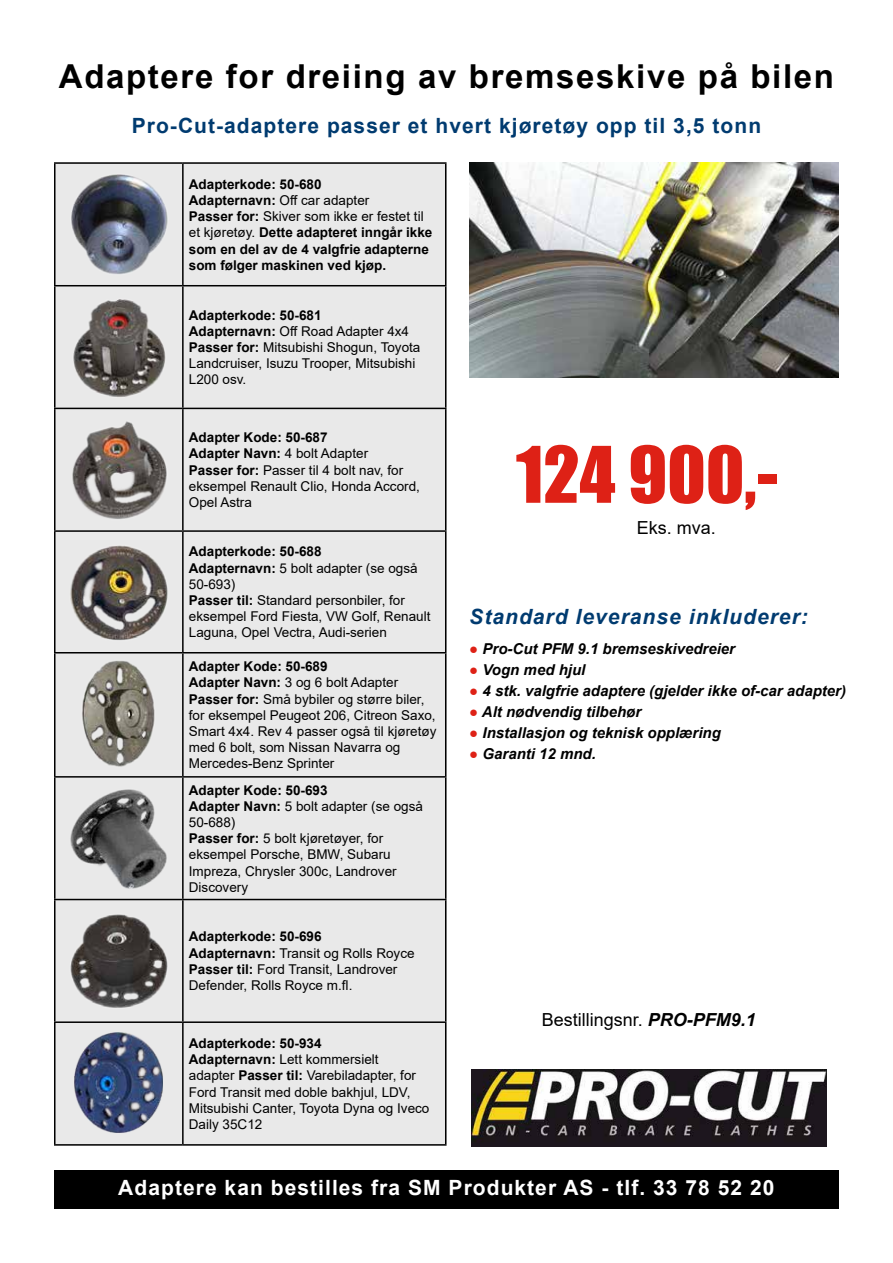
<style>
.page{position:relative;width:893px;height:1263px;background:#fff}
.page>*{position:absolute;margin:0;border:0;box-sizing:border-box;transform-origin:0 0}
.t1{font:72px "Impact";color:#de2116}
.t2{font:700 33px "Arial";letter-spacing:.05em;color:#000}
.t3{font:700 21px "Arial";letter-spacing:.05em;color:#003b70}
.t4{font:700 21px "Arial";letter-spacing:.05em;color:#fff}
.t5{font:italic 700 21px "Arial";letter-spacing:.05em;color:#003b70}
.t6{font:18px "Arial";color:#000}
.t7{font:italic 700 15px "Arial";color:#000}
.t8{font:13.5px/16.2px "Arial";color:#000}
.t9{font:700 13.5px/16.2px "Arial";color:#000}
.s1{font-weight:400}
.s2{font-weight:700}
.s3{font-weight:400;font-style:normal;color:#de2116}
.s4{font-weight:700;font-style:italic}
</style>
<div class="page">
<div style="left:54px;top:162px;width:392px;height:984px;background:#e9e9e9"></div>
<hr style="left:54px;top:162px;width:129px;height:2px;background:#000">
<hr style="left:54px;top:164px;width:2px;height:121px;background:#000">
<hr style="left:183px;top:162px;width:263px;height:2px;background:#000">
<hr style="left:182px;top:164px;width:2px;height:121px;background:#000">
<hr style="left:445px;top:164px;width:1px;height:121px;background:#000">
<hr style="left:54px;top:285px;width:129px;height:1px;background:#000">
<hr style="left:54px;top:286px;width:2px;height:122px;background:#000">
<hr style="left:183px;top:285px;width:263px;height:1px;background:#000">
<hr style="left:182px;top:286px;width:2px;height:122px;background:#000">
<hr style="left:445px;top:286px;width:1px;height:122px;background:#000">
<hr style="left:54px;top:408px;width:129px;height:1px;background:#000">
<hr style="left:54px;top:409px;width:2px;height:121px;background:#000">
<hr style="left:183px;top:408px;width:263px;height:1px;background:#000">
<hr style="left:182px;top:409px;width:2px;height:121px;background:#000">
<hr style="left:445px;top:409px;width:1px;height:121px;background:#000">
<hr style="left:54px;top:530px;width:129px;height:2px;background:#000">
<hr style="left:54px;top:532px;width:2px;height:120px;background:#000">
<hr style="left:183px;top:530px;width:263px;height:2px;background:#000">
<hr style="left:182px;top:532px;width:2px;height:120px;background:#000">
<hr style="left:445px;top:532px;width:1px;height:120px;background:#000">
<hr style="left:54px;top:652px;width:129px;height:1px;background:#000">
<hr style="left:54px;top:653px;width:2px;height:123px;background:#000">
<hr style="left:183px;top:652px;width:263px;height:1px;background:#000">
<hr style="left:182px;top:653px;width:2px;height:123px;background:#000">
<hr style="left:445px;top:653px;width:1px;height:123px;background:#000">
<hr style="left:54px;top:776px;width:129px;height:2px;background:#000">
<hr style="left:54px;top:778px;width:2px;height:121px;background:#000">
<hr style="left:183px;top:776px;width:263px;height:2px;background:#000">
<hr style="left:182px;top:778px;width:2px;height:121px;background:#000">
<hr style="left:445px;top:778px;width:1px;height:121px;background:#000">
<hr style="left:54px;top:899px;width:129px;height:1px;background:#000">
<hr style="left:54px;top:900px;width:2px;height:121px;background:#000">
<hr style="left:183px;top:899px;width:263px;height:1px;background:#000">
<hr style="left:182px;top:900px;width:2px;height:121px;background:#000">
<hr style="left:445px;top:900px;width:1px;height:121px;background:#000">
<hr style="left:54px;top:1021px;width:129px;height:2px;background:#000">
<hr style="left:54px;top:1023px;width:2px;height:121px;background:#000">
<hr style="left:183px;top:1021px;width:263px;height:2px;background:#000">
<hr style="left:182px;top:1023px;width:2px;height:121px;background:#000">
<hr style="left:445px;top:1023px;width:1px;height:121px;background:#000">
<hr style="left:54px;top:1144px;width:129px;height:1px;background:#000">
<hr style="left:183px;top:1144px;width:263px;height:1px;background:#000">
<img style="left:71px;top:174px;width:97px;height:100px">
<img style="left:73px;top:299px;width:93px;height:98px">
<img style="left:72px;top:421px;width:95px;height:98px">
<img style="left:70px;top:545px;width:98px;height:95px">
<img style="left:82px;top:661px;width:73px;height:106px">
<img style="left:70px;top:789px;width:97px;height:100px">
<img style="left:70px;top:914px;width:98px;height:94px">
<img style="left:74px;top:1032px;width:89px;height:101px">
<div style="left:54px;top:1170px;width:785px;height:38px;background:#000"></div>
<img style="left:469px;top:162px;width:370px;height:215px">
<img style="left:471px;top:1069px;width:355px;height:77px">
<h2 class="t2" style="left:59px;top:53px;width:777px">Adaptere for dreiing av bremseskive på bilen</h2>
<h3 class="t3" style="left:132px;top:111px;width:631px">Pro-Cut-adaptere passer et hvert kjøretøy opp til 3,5 tonn</h3>
<p class="t9" style="left:189px;top:176px;width:245px">Adapterkode: 50-680<br>Adapternavn: <span class="s1">Off car adapter<br></span>Passer for: <span class="s1">Skiver som ikke er festet til et kjøretøy.</span> Dette adapteret inngår ikke som en del av de 4 valgfrie adapterne som følger maskinen ved kjøp.</p>
<p class="t8" style="left:189px;top:307px;width:233px"><span class="s2">Adapterkode: 50-681<br>Adapternavn:</span> Off Road Adapter 4x4<br><span class="s2">Passer for:</span> Mitsubishi Shogun, Toyota<br>Landcruiser, Isuzu Trooper, Mitsubishi<br>L200 osv.</p>
<p class="t8" style="left:189px;top:429px;width:233px"><span class="s2">Adapter Kode: 50-687<br>Adapter Navn:</span> 4 bolt Adapter<br><span class="s2">Passer for:</span> Passer til 4 bolt nav, for eksempel Renault Clio, Honda Accord,<br>Opel Astra</p>
<p class="t8" style="left:189px;top:543px;width:243px"><span class="s2">Adapterkode: 50-688<br>Adapternavn:</span> 5 bolt adapter (se også<br>50-693)<br><span class="s2">Passer til:</span> Standard personbiler, for eksempel Ford Fiesta, VW Golf, Renault<br>Laguna, Opel Vectra, Audi-serien</p>
<p class="t8" style="left:189px;top:658px;width:249px"><span class="s2">Adapter Kode: 50-689<br>Adapter Navn:</span> 3 og 6 bolt Adapter<br><span class="s2">Passer for:</span> Små bybiler og større biler, for eksempel Peugeot 206, Citreon Saxo,<br>Smart 4x4. Rev 4 passer også til kjøretøy med 6 bolt, som Nissan Navarra og<br>Mercedes-Benz Sprinter</p>
<p class="t8" style="left:189px;top:781px;width:236px"><span class="s2">Adapter Kode: 50-693<br>Adapter Navn:</span> 5 bolt adapter (se også<br>50-688)<br><span class="s2">Passer for:</span> 5 bolt kjøretøyer, for eksempel Porsche, BMW, Subaru<br>Impreza, Chrysler 300c, Landrover<br>Discovery</p>
<p class="t8" style="left:189px;top:928px;width:227px"><span class="s2">Adapterkode: 50-696<br>Adapternavn:</span> Transit og Rolls Royce<br><span class="s2">Passer til:</span> Ford Transit, Landrover<br>Defender, Rolls Royce m.fl.</p>
<p class="t8" style="left:189px;top:1035px;width:242px"><span class="s2">Adapterkode: 50-934<br>Adapternavn:</span> Lett kommersielt<br>adapter <span class="s2">Passer til:</span> Varebiladapter, for<br>Ford Transit med doble bakhjul, LDV,<br>Mitsubishi Canter, Toyota Dyna og Iveco<br>Daily 35C12</p>
<h1 class="t1" style="left:516px;top:419px;width:263px">124 900,-</h1>
<h3 class="t6" style="left:637px;top:515px;width:81px">Eks. mva.</h3>
<h3 class="t5" style="left:469px;top:603px;width:340px">Standard leveranse inkluderer:</h3>
<p class="t7" style="left:469px;top:638px;width:267px"><span class="s3">●</span> Pro-Cut PFM 9.1 bremseskivedreier</p>
<p class="t7" style="left:469px;top:659px;width:118px"><span class="s3">●</span> Vogn med hjul</p>
<p class="t7" style="left:469px;top:680px;width:378px"><span class="s3">●</span> 4 stk. valgfrie adaptere (gjelder ikke of-car adapter)</p>
<p class="t7" style="left:469px;top:701px;width:173px"><span class="s3">●</span> Alt nødvendig tilbehør</p>
<p class="t7" style="left:469px;top:722px;width:253px"><span class="s3">●</span> Installasjon og teknisk opplæring</p>
<p class="t7" style="left:469px;top:744px;width:128px"><span class="s3">●</span> Garanti 12 mnd.</p>
<h3 class="t6" style="left:542px;top:1008px;width:216px">Bestillingsnr. <span class="s4">PRO-PFM9.1</span></h3>
<h3 class="t4" style="left:118px;top:1173px;width:658px">Adaptere kan bestilles fra SM Produkter AS - tlf. 33 78 52 20</h3>
</div>
